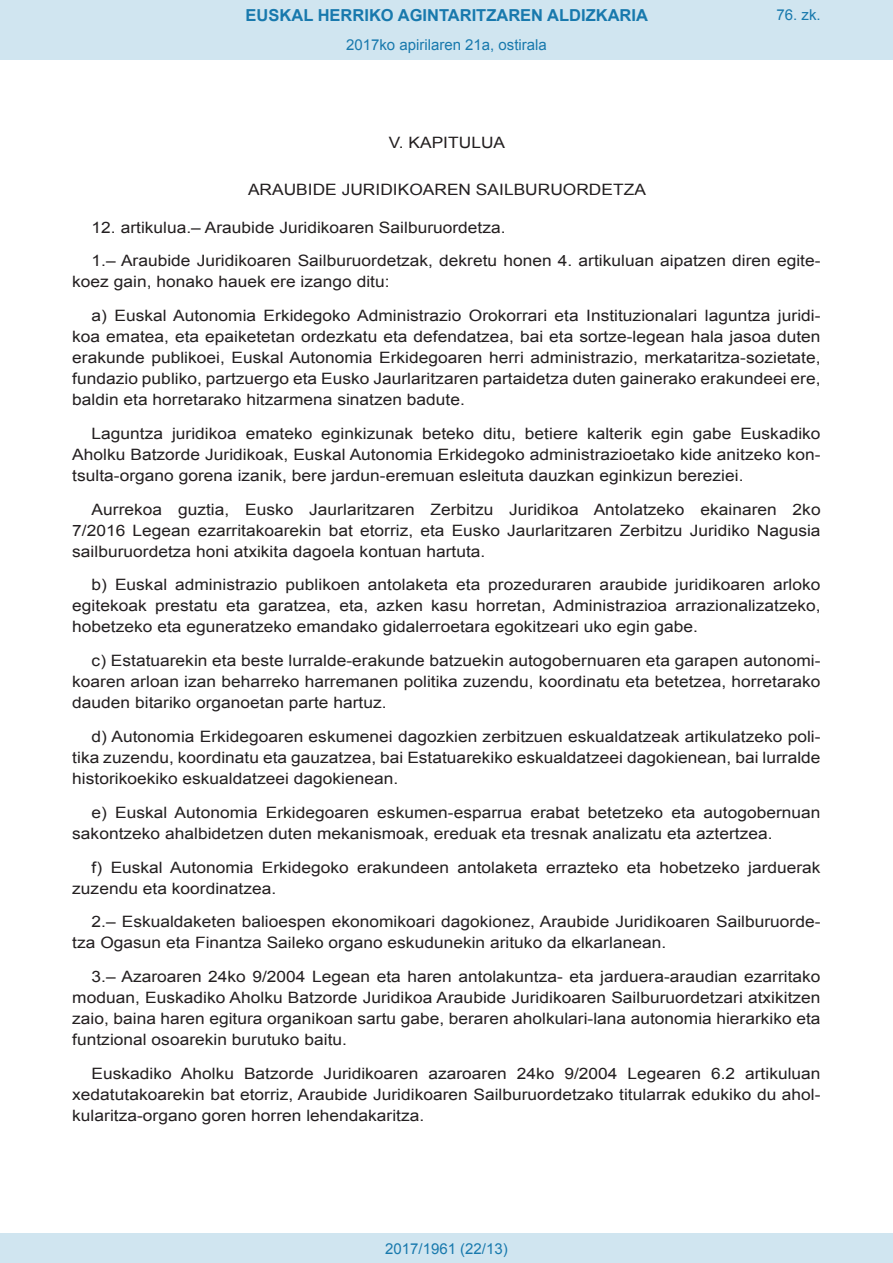
<style>
.page{position:relative;width:893px;height:1263px;background:#fff}
.page>*{position:absolute;margin:0;border:0;box-sizing:border-box;transform-origin:0 0}
.t1{font:700 16.5px "Arial";color:#1879ad}
.BOPVDetalle{font:15.6px/21px "Arial";color:#231f20;text-align:justify;scale:1.11 1}
.BOPVClave{font:15.6px "Arial";color:#231f20;scale:1.11 1}
.Paginacion_Centro{font:15px "Arial";color:#1879ad}
</style>
<div class="page">
<div style="left:0;top:0;width:893px;height:60px;background:#d0e5f0"></div>
<div style="left:0;top:1233px;width:893px;height:30px;background:#d0e5f0"></div>
<p class="t1" style="left:246px;top:4px;width:404px">EUSKAL HERRIKO AGINTARITZAREN ALDIZKARIA</p>
<p class="Paginacion_Centro" style="left:346px;top:35px;width:202px">2017ko apirilaren 21a, ostirala</p>
<p class="Paginacion_Centro" style="left:776px;top:5px;width:46px">76. zk.</p>
<p class="BOPVClave" style="left:389px;top:132px;width:106px">V. KAPITULUA</p>
<p class="BOPVClave" style="left:248px;top:179px;width:360px">ARAUBIDE JURIDIKOAREN SAILBURUORDETZA</p>
<p class="BOPVDetalle" style="left:92px;top:217px;width:374px">12. artikulua.– Araubide Juridikoaren Sailburuordetza.</p>
<p class="BOPVDetalle" style="left:72px;top:251px;width:676px;text-indent:19px">1.– Araubide Juridikoaren Sailburuordetzak, dekretu honen 4. artikuluan aipatzen diren egite&shy;koez gain, honako hauek ere izango ditu:</p>
<p class="BOPVDetalle" style="left:72px;top:305px;width:676px;text-indent:19px">a) Euskal Autonomia Erkidegoko Administrazio Orokorrari eta Instituzionalari laguntza juridi&shy;koa ematea, eta epaiketetan ordezkatu eta defendatzea, bai eta sortze-legean hala jasoa duten erakunde publikoei, Euskal Autonomia Erkidegoaren herri administrazio, merkataritza-sozietate, fundazio publiko, partzuergo eta Eusko Jaurlaritzaren partaidetza duten gainerako erakundeei ere, baldin eta horretarako hitzarmena sinatzen badute.</p>
<p class="BOPVDetalle" style="left:72px;top:423px;width:676px;text-indent:19px">Laguntza juridikoa emateko eginkizunak beteko ditu, betiere kalterik egin gabe Euskadiko Aholku Batzorde Juridikoak, Euskal Autonomia Erkidegoko administrazioetako kide anitzeko kon&shy;tsulta-organo gorena izanik, bere jardun-eremuan esleituta dauzkan eginkizun bereziei.</p>
<p class="BOPVDetalle" style="left:72px;top:499px;width:676px;text-indent:19px">Aurrekoa guztia, Eusko Jaurlaritzaren Zerbitzu Juridikoa Antolatzeko ekainaren 2ko 7/2016 Legean ezarritakoarekin bat etorriz, eta Eusko Jaurlaritzaren Zerbitzu Juridiko Nagusia sailburuordetza honi atxikita dagoela kontuan hartuta.</p>
<p class="BOPVDetalle" style="left:72px;top:575px;width:676px;text-indent:19px">b) Euskal administrazio publikoen antolaketa eta prozeduraren araubide juridikoaren arloko egitekoak prestatu eta garatzea, eta, azken kasu horretan, Administrazioa arrazionalizatzeko, hobetzeko eta eguneratzeko emandako gidalerroetara egokitzeari uko egin gabe.</p>
<p class="BOPVDetalle" style="left:72px;top:650px;width:676px;text-indent:19px">c) Estatuarekin eta beste lurralde-erakunde batzuekin autogobernuaren eta garapen autonomi&shy;koaren arloan izan beharreko harremanen politika zuzendu, koordinatu eta betetzea, horretarako dauden bitariko organoetan parte hartuz.</p>
<p class="BOPVDetalle" style="left:72px;top:726px;width:676px;text-indent:19px">d) Autonomia Erkidegoaren eskumenei dagozkien zerbitzuen eskualdatzeak artikulatzeko poli&shy;tika zuzendu, koordinatu eta gauzatzea, bai Estatuarekiko eskualdatzeei dagokienean, bai lurralde historikoekiko eskualdatzeei dagokienean.</p>
<p class="BOPVDetalle" style="left:72px;top:802px;width:676px;text-indent:19px">e) Euskal Autonomia Erkidegoaren eskumen-esparrua erabat betetzeko eta autogobernuan sakontzeko ahalbidetzen duten mekanismoak, ereduak eta tresnak analizatu eta aztertzea.</p>
<p class="BOPVDetalle" style="left:72px;top:857px;width:676px;text-indent:19px">f) Euskal Autonomia Erkidegoko erakundeen antolaketa errazteko eta hobetzeko jarduerak zuzendu eta koordinatzea.</p>
<p class="BOPVDetalle" style="left:72px;top:911px;width:676px;text-indent:19px">2.– Eskualdaketen balioespen ekonomikoari dagokionez, Araubide Juridikoaren Sailburuorde&shy;tza Ogasun eta Finantza Saileko organo eskudunekin arituko da elkarlanean.</p>
<p class="BOPVDetalle" style="left:72px;top:966px;width:676px;text-indent:19px">3.– Azaroaren 24ko 9/2004 Legean eta haren antolakuntza- eta jarduera-araudian ezarritako moduan, Euskadiko Aholku Batzorde Juridikoa Araubide Juridikoaren Sailburuordetzari atxikitzen zaio, baina haren egitura organikoan sartu gabe, beraren aholkulari-lana autonomia hierarkiko eta funtzional osoarekin burutuko baitu.</p>
<p class="BOPVDetalle" style="left:72px;top:1063px;width:676px;text-indent:19px">Euskadiko Aholku Batzorde Juridikoaren azaroaren 24ko 9/2004 Legearen 6.2 artikuluan xedatutakoarekin bat etorriz, Araubide Juridikoaren Sailburuordetzako titularrak edukiko du ahol&shy;kularitza-organo goren horren lehendakaritza.</p>
<p class="Paginacion_Centro" style="left:385px;top:1238px;width:124px">2017/1961 (22/13)</p>
</div>
